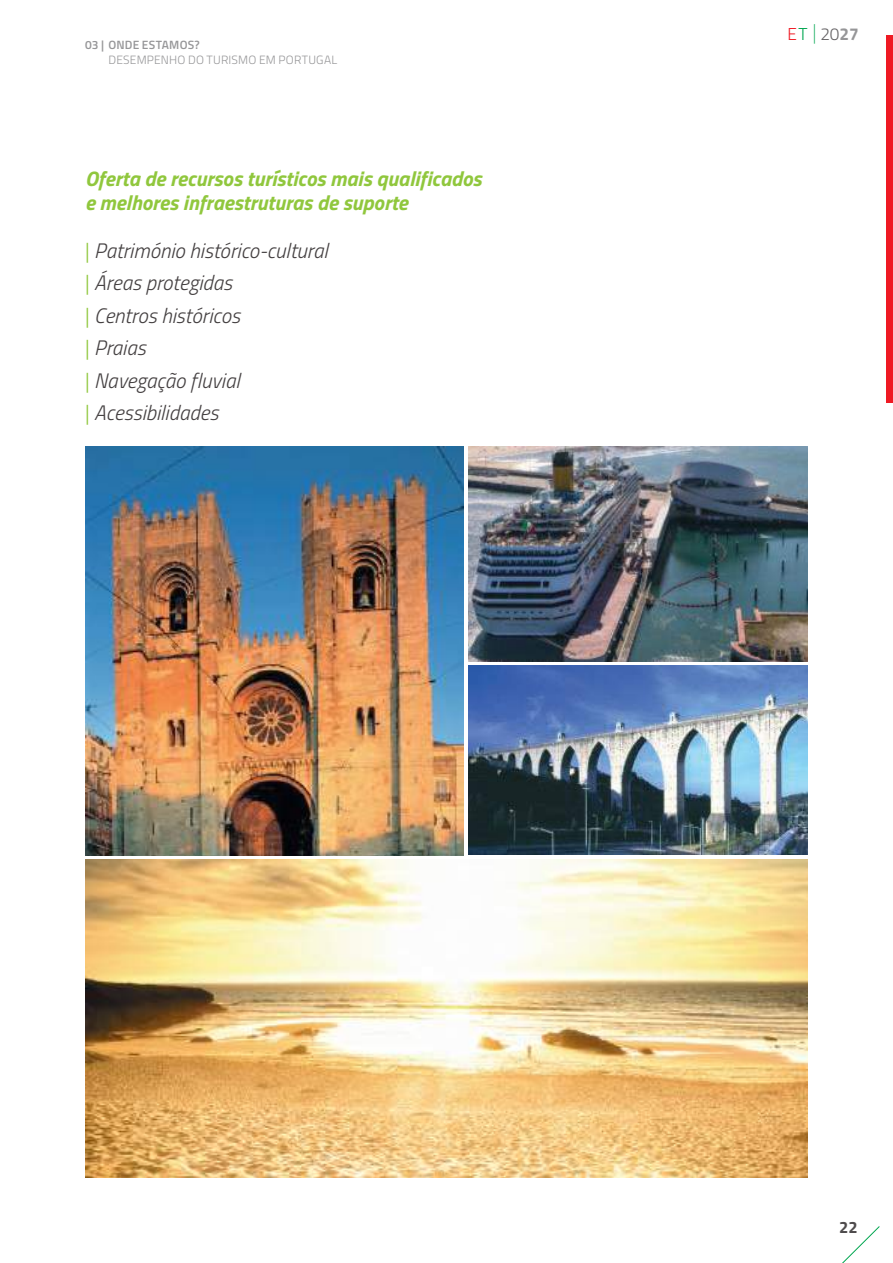
<style>
.page{position:relative;width:893px;height:1263px;background:#fff}
.page>*{position:absolute;margin:0;border:0;box-sizing:border-box;transform-origin:0 0}
.t1{font:italic 300 21px/32.5px "Titillium";color:#444041}
.t2{font:italic 700 21px/24px "Titillium";color:#90c73d}
.t3{font:300 17.25px "Titillium";color:#656365}
.t4{font:700 16.5px "Titillium";color:#4e4b4c}
.t5{font:300 12px "Titillium";letter-spacing:.015em;color:#969698}
.t6{font:600 12px "Titillium";letter-spacing:.015em;color:#969698}
.s1{font-style:normal;color:#90c73d}
.s2{color:#ef1923}
.s3{color:#00a650}
.s4{font-weight:100;font-size:20.4px;color:#00a650}
.s5{font-weight:700;color:#969698}
</style>
<div class="page">
<div style="left:887px;top:35px;width:6px;height:368px;background:#ef1923"></div>
<svg style="left:842px;top:1226px;width:38px;height:37px"></svg>
<img style="left:85px;top:859px;width:723px;height:319px">
<img style="left:85px;top:446px;width:378px;height:409px">
<img style="left:468px;top:446px;width:340px;height:215px">
<img style="left:468px;top:666px;width:340px;height:189px">
<p class="t6" style="left:85px;top:35px;width:116px">03 | ONDE ESTAMOS?</p>
<p class="t5" style="left:108px;top:51px;width:230px">DESEMPENHO DO TURISMO EM PORTUGAL</p>
<p class="t2" style="left:85px;top:165px;width:398px">Oferta de recursos turísticos mais qualificados e melhores infraestruturas de suporte</p>
<p class="t1" style="left:85px;top:233px;width:244px"><span class="s1">|</span> Património histórico-cultural <span class="s1">|</span> Áreas protegidas<br><span class="s1">|</span> Centros históricos<br><span class="s1">|</span> Praias<br><span class="s1">|</span> Navegação fluvial<br><span class="s1">|</span> Acessibilidades</p>
<p class="t3" style="left:787px;top:21px;width:73px"><span class="s2">E</span><span class="s3">T</span> <span class="s4">|</span> 20<span class="s5">27</span></p>
<p class="t4" style="left:839px;top:1214px;width:20px">22</p>
</div>
